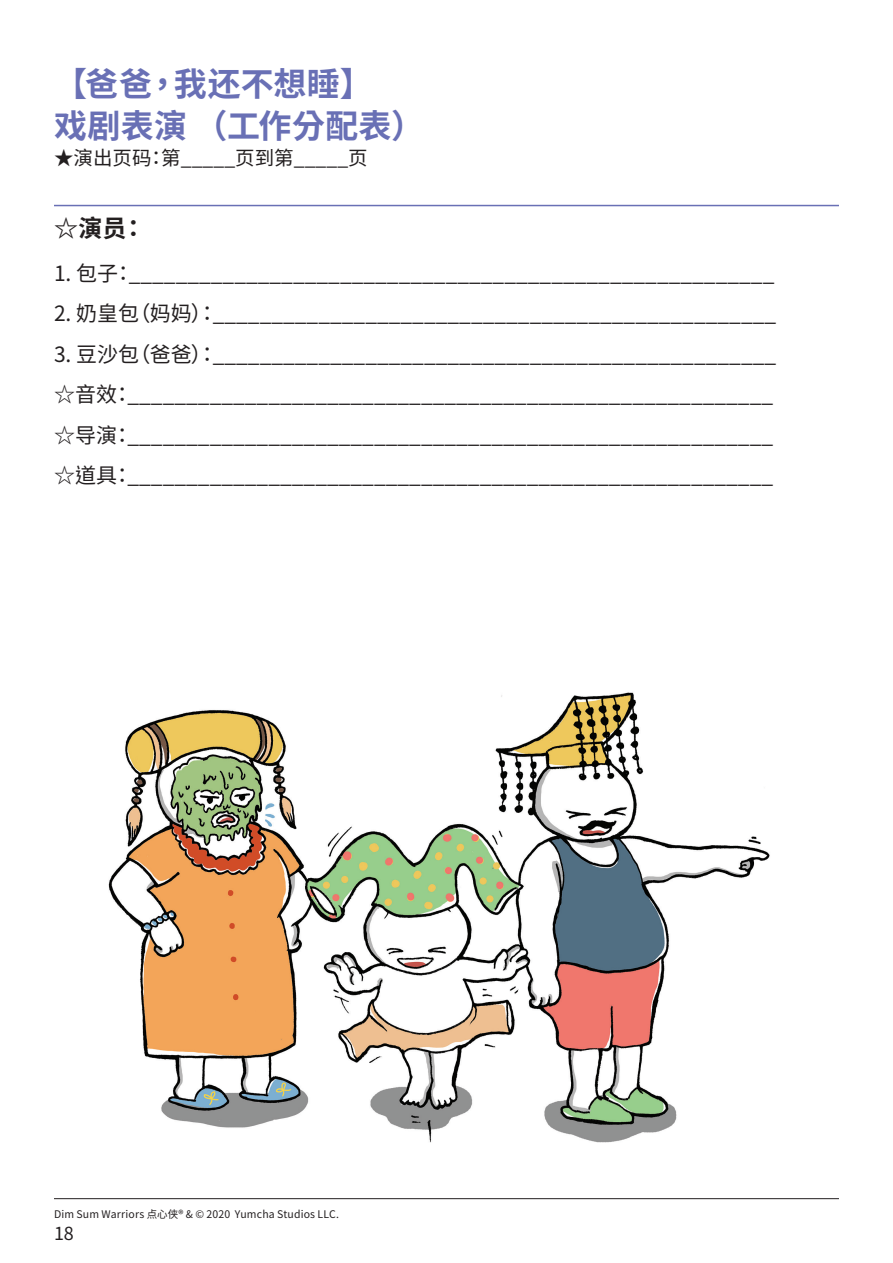
<style>
.page{position:relative;width:893px;height:1263px;background:#fff}
.page>*{position:absolute;margin:0;border:0;box-sizing:border-box;transform-origin:0 0}
.t1{font:700 33px "Noto Sans CJ Ktc";letter-spacing:.01em;color:#6970b5}
.body_title{font:700 24px "Noto Sans CJ Ktc";color:#231f20}
.body{font:21px "Noto Sans CJ Ktc";color:#231f20}
.body-2{font:19.5px "Noto Sans CJ Ktc";color:#231f20}
.t2{font:18px "Noto Sans CJ Ktc";color:#231f20}
.t3{font:10.5px "Noto Sans CJ Ktc";letter-spacing:.015em;color:#231f20}
</style>
<div class="page">
<hr style="left:54px;top:1198px;width:785px;height:1px;background:#231f20">
<hr style="left:54px;top:205px;width:785px;height:1px;background:#6970b5">
<img style="left:108px;top:692px;width:662px;height:451px">
<h1 class="t1" style="left:54px;top:65px;width:320px">【爸爸，我还不想睡】</h1>
<h1 class="t1" style="left:54px;top:107px;width:371px">戏剧表演 （工作分配表）</h1>
<p class="body-2" style="left:54px;top:147px;width:315px">★演出页码：第_____页到第_____页</p>
<p class="body_title" style="left:54px;top:215px;width:93px">☆演员：</p>
<p class="body" style="left:54px;top:261px;width:722px">1. 包子：_______________________________________________________</p>
<p class="body" style="left:54px;top:302px;width:724px">2. 奶皇包（妈妈）：________________________________________________</p>
<p class="body" style="left:54px;top:342px;width:724px">3. 豆沙包（爸爸）：________________________________________________</p>
<p class="body" style="left:54px;top:383px;width:721px">☆音效：_______________________________________________________</p>
<p class="body" style="left:54px;top:423px;width:721px">☆导演：_______________________________________________________</p>
<p class="body" style="left:54px;top:464px;width:721px">☆道具：_______________________________________________________</p>
<p class="t3" style="left:54px;top:1208px;width:287px">Dim Sum Warriors 点心侠® &amp; © 2020 Yumcha Studios LLC.</p>
<p class="t2" style="left:54px;top:1223px;width:21px">18</p>
</div>
